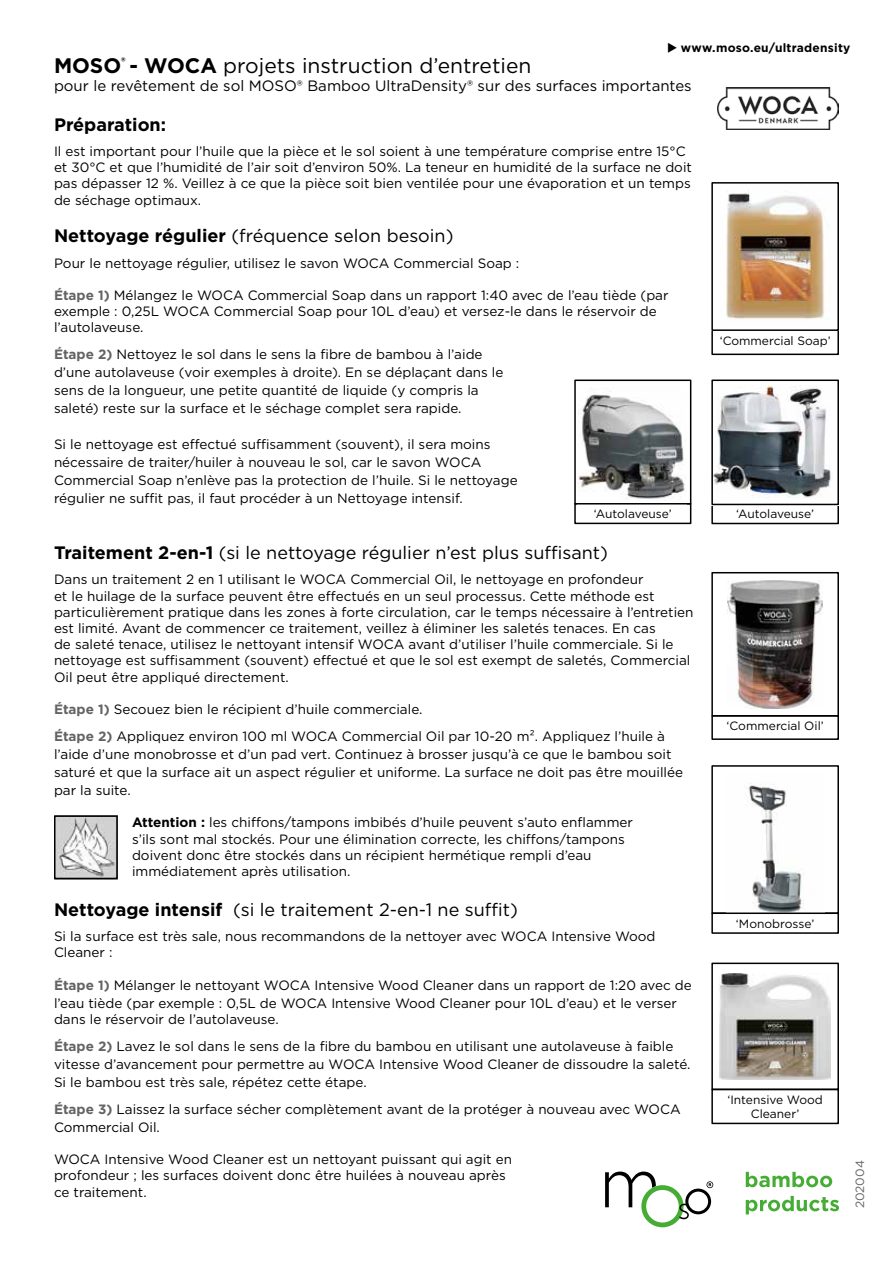
<style>
.page{position:relative;width:893px;height:1263px;background:#fff}
.page>*{position:absolute;margin:0;border:0;box-sizing:border-box;transform-origin:0 0}
.t1{font:21px "Gotham";color:#000}
.t2{font:18px "Gotham";color:#000}
.t3{font:700 18px "Gotham";color:#000}
.t4{font:15px "Gotham";color:#000}
.t5{font:13.5px/16.2px "Gotham";color:#000}
.t6{font:12px/14.4px "Gotham";color:#000;text-align:center}
.t7{font:700 12px "Gotham";letter-spacing:.02em;color:#000}
.t8{font:12px "Gotham";color:#646363}
.s1{font-weight:700}
.s2{font-weight:700;color:#646363}
</style>
<div class="page">
<img style="left:57px;top:818px;width:58px;height:58px">
<div style="left:54px;top:815px;width:64px;height:64px;border:2px solid #000"></div>
<div style="left:711px;top:329px;width:128px;height:26px;border:2px solid #000"></div>
<div style="left:711px;top:715px;width:128px;height:25px;border:2px solid #000"></div>
<div style="left:711px;top:1089px;width:128px;height:35px;border:2px solid #000"></div>
<div style="left:711px;top:912px;width:128px;height:22px;border:2px solid #000"></div>
<div style="left:574px;top:503px;width:117px;height:21px;border:2px solid #000"></div>
<div style="left:711px;top:503px;width:128px;height:21px;border:2px solid #000"></div>
<img style="left:577px;top:391px;width:109px;height:108px">
<div style="left:574px;top:379px;width:117px;height:125px;border:2px solid #000"></div>
<img style="left:714px;top:384px;width:117px;height:114px">
<div style="left:711px;top:379px;width:128px;height:126px;border:2px solid #000"></div>
<img style="left:726px;top:191px;width:102px;height:129px">
<div style="left:711px;top:182px;width:128px;height:149px;border:2px solid #000"></div>
<img style="left:728px;top:580px;width:95px;height:128px">
<div style="left:711px;top:572px;width:128px;height:144px;border:2px solid #000"></div>
<img style="left:720px;top:973px;width:110px;height:106px">
<div style="left:711px;top:962px;width:128px;height:128px;border:2px solid #000"></div>
<img style="left:748px;top:784px;width:56px;height:127px">
<div style="left:711px;top:765px;width:128px;height:149px;border:2px solid #000"></div>
<img style="left:717px;top:87px;width:122px;height:42px">
<svg style="left:605px;top:1171px;width:108px;height:56px"></svg>
<svg style="left:746px;top:1172px;width:86px;height:15px"></svg>
<svg style="left:746px;top:1196px;width:93px;height:18px"></svg>
<p class="t7" style="left:667px;top:40px;width:185px">◆ www.moso.eu/ultradensity</p>
<h1 class="t1" style="left:54px;top:52px;width:479px"><span class="s1">MOSO</span><sup>®</sup> <span class="s1">- WOCA</span> projets instruction d’entretien</h1>
<p class="t4" style="left:54px;top:76px;width:639px">pour le revêtement de sol MOSO® Bamboo UltraDensity® sur des surfaces importantes</p>
<h2 class="t3" style="left:54px;top:112px;width:114px">Préparation:</h2>
<p class="t5" style="left:54px;top:143px;width:639px">Il est important pour l’huile que la pièce et le sol soient à une température comprise entre 15°C et 30°C et que l’humidité de l’air soit d’environ 50%. La teneur en humidité de la surface ne doit pas dépasser 12 %. Veillez à ce que la pièce soit bien ventilée pour une évaporation et un temps de séchage optimaux.</p>
<h2 class="t2" style="left:54px;top:225px;width:401px"><span class="s1">Nettoyage régulier</span> (fréquence selon besoin)</h2>
<p class="t5" style="left:54px;top:254px;width:467px">Pour le nettoyage régulier, utilisez le savon WOCA Commercial Soap :</p>
<p class="t5" style="left:54px;top:287px;width:616px"><span class="s2">Étape 1)</span> Mélangez le WOCA Commercial Soap dans un rapport 1:40 avec de l’eau tiède (par exemple : 0,25L WOCA Commercial Soap pour 10L d’eau) et versez-le dans le réservoir de l’autolaveuse.</p>
<p class="t5" style="left:54px;top:345px;width:451px;line-height:18px"><span class="s2">Étape 2)</span> Nettoyez le sol dans le sens la fibre de bambou à l’aide d’une autolaveuse (voir exemples à droite). En se déplaçant dans le sens de la longueur, une petite quantité de liquide (y compris la saleté) reste sur la surface et le séchage complet sera rapide.</p>
<p class="t5" style="left:54px;top:435px;width:465px;line-height:18px">Si le nettoyage est effectué suffisamment (souvent), il sera moins nécessaire de traiter/huiler à nouveau le sol, car le savon WOCA Commercial Soap n’enlève pas la protection de l’huile. Si le nettoyage régulier ne suffit pas, il faut procéder à un Nettoyage intensif.</p>
<p class="t6" style="left:720px;top:333px;width:112px">‘Commercial Soap’</p>
<p class="t6" style="left:594px;top:507px;width:80px">‘Autolaveuse’</p>
<p class="t6" style="left:736px;top:507px;width:80px">‘Autolaveuse’</p>
<h2 class="t2" style="left:54px;top:541px;width:555px"><span class="s1">Traitement 2-en-1</span> (si le nettoyage régulier n’est plus suffisant)</h2>
<p class="t5" style="left:54px;top:571px;width:641px">Dans un traitement 2 en 1 utilisant le WOCA Commercial Oil, le nettoyage en profondeur<br>et le huilage de la surface peuvent être effectués en un seul processus. Cette méthode est particulièrement pratique dans les zones à forte circulation, car le temps nécessaire à l’entretien est limité. Avant de commencer ce traitement, veillez à éliminer les saletés tenaces. En cas<br>de saleté tenace, utilisez le nettoyant intensif WOCA avant d’utiliser l’huile commerciale. Si le nettoyage est suffisamment (souvent) effectué et que le sol est exempt de saletés, Commercial Oil peut être appliqué directement.</p>
<p class="t5" style="left:54px;top:695px;width:613px;line-height:27px"><span class="s2">Étape 1)</span> Secouez bien le récipient d’huile commerciale.<br><span class="s2">Étape 2)</span> Appliquez environ 100 ml WOCA Commercial Oil par 10-20 m². Appliquez l’huile à</p>
<p class="t5" style="left:54px;top:745px;width:631px;line-height:18px">l’aide d’une monobrosse et d’un pad vert. Continuez à brosser jusqu’à ce que le bambou soit saturé et que la surface ait un aspect régulier et uniforme. La surface ne doit pas être mouillée par la suite.</p>
<p class="t5" style="left:132px;top:814px;width:502px"><span class="s1">Attention :</span> les chiffons/tampons imbibés d’huile peuvent s’auto enflammer s’ils sont mal stockés. Pour une élimination correcte, les chiffons/tampons doivent donc être stockés dans un récipient hermétique rempli d’eau immédiatement après utilisation.</p>
<h2 class="t2" style="left:54px;top:898px;width:465px"><span class="s1">Nettoyage intensif</span> (si le traitement 2-en-1 ne suffit)</h2>
<p class="t5" style="left:54px;top:928px;width:603px">Si la surface est très sale, nous recommandons de la nettoyer avec WOCA Intensive Wood<br>Cleaner :</p>
<p class="t5" style="left:54px;top:975px;width:639px;line-height:18px"><span class="s2">Étape 1)</span> Mélanger le nettoyant WOCA Intensive Wood Cleaner dans un rapport de 1:20 avec de l’eau tiède (par exemple : 0,5L de WOCA Intensive Wood Cleaner pour 10L d’eau) et le verser</p>
<p class="t5" style="left:54px;top:1005px;width:621px;line-height:27px">dans le réservoir de l’autolaveuse.<br><span class="s2">Étape 2)</span> Lavez le sol dans le sens de la fibre du bambou en utilisant une autolaveuse à faible</p>
<p class="t5" style="left:54px;top:1055px;width:638px;line-height:18px">vitesse d’avancement pour permettre au WOCA Intensive Wood Cleaner de dissoudre la saleté.<br>Si le bambou est très sale, répétez cette étape.</p>
<p class="t5" style="left:54px;top:1100px;width:628px;line-height:18px"><span class="s2">Étape 3)</span> Laissez la surface sécher complètement avant de la protéger à nouveau avec WOCA<br>Commercial Oil.</p>
<p class="t5" style="left:54px;top:1151px;width:460px">WOCA Intensive Wood Cleaner est un nettoyant puissant qui agit en profondeur ; les surfaces doivent donc être huilées à nouveau après ce traitement.</p>
<p class="t6" style="left:727px;top:719px;width:99px">‘Commercial Oil’</p>
<p class="t6" style="left:736px;top:916px;width:80px">‘Monobrosse’</p>
<p class="t6" style="left:727px;top:1092px;width:97px">‘Intensive Wood<br>Cleaner’</p>
<p class="t8" style="left:852px;top:1208px;width:50px;rotate:-90deg">202004</p>
</div>
